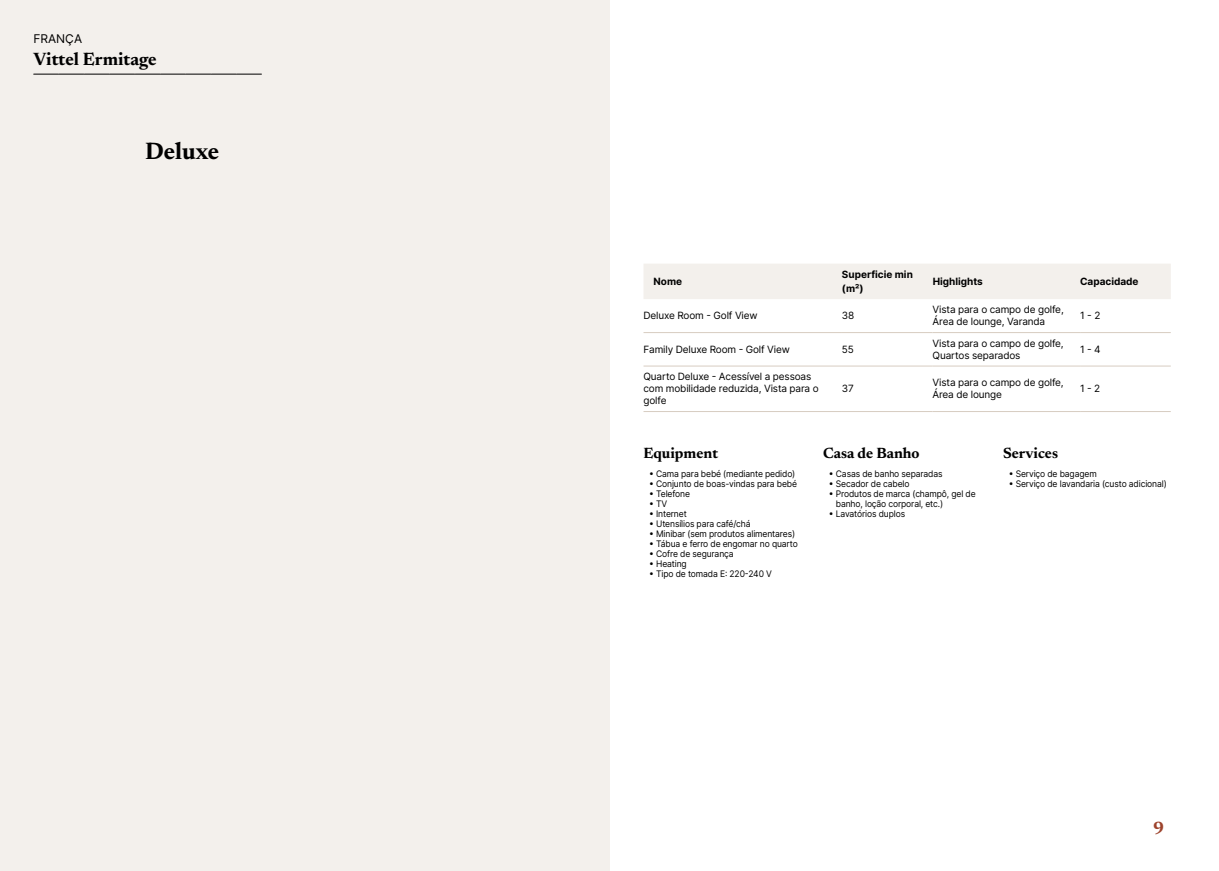
<style>
.page{position:relative;width:1219px;height:871px;background:#fff}
.page>*{position:absolute;margin:0;border:0;box-sizing:border-box;transform-origin:0 0}
.t1{font:700 24px "Newsreader 24 pt";color:#000}
.t2{font:700 18px "Newsreader 24 pt";color:#000}
.t3{font:700 18px "Newsreader 24 pt";color:#9d432c}
.t4{font:700 15px "Newsreader 24 pt";color:#000}
.t5{font:12px "Inter";color:#000}
.t6{font:10px/12px "Inter";letter-spacing:-.015em;color:#000}
.t7{font:700 10px/14px "Inter";color:#000}
.t8{font:9px/10px "Inter";letter-spacing:-.015em;color:#000;scale:.95 1}
</style>
<div class="page">
<div style="left:0;top:0;width:609px;height:870px;background:#f3f0ec"></div>
<svg style="left:34px;top:74px;width:227px;height:1px"></svg>
<div style="left:644px;top:264px;width:527px;height:35px;background:#f3f0ec"></div>
<hr style="left:643px;top:332px;width:199px;height:1px;background:#d7cdc1">
<hr style="left:842px;top:332px;width:91px;height:1px;background:#d7cdc1">
<hr style="left:933px;top:332px;width:147px;height:1px;background:#d7cdc1">
<hr style="left:1080px;top:332px;width:91px;height:1px;background:#d7cdc1">
<hr style="left:643px;top:365px;width:199px;height:1px;background:#d7cdc1">
<hr style="left:842px;top:365px;width:91px;height:1px;background:#d7cdc1">
<hr style="left:933px;top:365px;width:147px;height:1px;background:#d7cdc1">
<hr style="left:1080px;top:365px;width:91px;height:1px;background:#d7cdc1">
<hr style="left:643px;top:411px;width:199px;height:1px;background:#d7cdc1">
<hr style="left:842px;top:411px;width:91px;height:1px;background:#d7cdc1">
<hr style="left:933px;top:411px;width:147px;height:1px;background:#d7cdc1">
<hr style="left:1080px;top:411px;width:91px;height:1px;background:#d7cdc1">
<h3 class="t5" style="left:33px;top:30px;width:50px">FRANÇA</h3>
<h2 class="t2" style="left:33px;top:46px;width:125px">Vittel Ermitage</h2>
<h1 class="t1" style="left:145px;top:134px;width:76px">Deluxe</h1>
<p class="t7" style="left:653px;top:274px;width:30px">Nome</p>
<p class="t7" style="left:842px;top:267px;width:72px">Superficie min (m²)</p>
<p class="t7" style="left:933px;top:274px;width:52px">Highlights</p>
<p class="t7" style="left:1080px;top:274px;width:60px">Capacidade</p>
<p class="t6" style="left:643px;top:309px;width:116px">Deluxe Room - Golf View</p>
<p class="t6" style="left:842px;top:309px;width:14px">38</p>
<p class="t6" style="left:933px;top:303px;width:133px">Vista para o campo de golfe,<br>Área de lounge, Varanda</p>
<p class="t6" style="left:1080px;top:309px;width:22px">1 - 2</p>
<p class="t6" style="left:643px;top:343px;width:148px">Family Deluxe Room - Golf View</p>
<p class="t6" style="left:842px;top:343px;width:14px">55</p>
<p class="t6" style="left:933px;top:337px;width:133px">Vista para o campo de golfe,<br>Quartos separados</p>
<p class="t6" style="left:1080px;top:343px;width:22px">1 - 4</p>
<p class="t6" style="left:643px;top:370px;width:177px">Quarto Deluxe - Acessível a pessoas com mobilidade reduzida, Vista para o golfe</p>
<p class="t6" style="left:842px;top:382px;width:13px">37</p>
<p class="t6" style="left:933px;top:376px;width:133px">Vista para o campo de golfe,<br>Área de lounge</p>
<p class="t6" style="left:1080px;top:382px;width:22px">1 - 2</p>
<h3 class="t4" style="left:643px;top:442px;width:76px">Equipment</h3>
<p class="t8" style="left:649px;top:468px;width:155px">• Cama para bebé (mediante pedido)</p>
<p class="t8" style="left:649px;top:478px;width:157px">• Conjunto de boas-vindas para bebé</p>
<p class="t8" style="left:649px;top:488px;width:44px">• Telefone</p>
<p class="t8" style="left:649px;top:498px;width:21px">• TV</p>
<p class="t8" style="left:649px;top:508px;width:41px">• Internet</p>
<p class="t8" style="left:649px;top:518px;width:108px">• Utensílios para café/chá</p>
<p class="t8" style="left:649px;top:528px;width:155px">• Minibar (sem produtos alimentares)</p>
<p class="t8" style="left:649px;top:538px;width:158px">• Tábua e ferro de engomar no quarto</p>
<p class="t8" style="left:649px;top:548px;width:90px">• Cofre de segurança</p>
<p class="t8" style="left:649px;top:558px;width:41px">• Heating</p>
<p class="t8" style="left:649px;top:568px;width:131px">• Tipo de tomada E: 220-240 V</p>
<h3 class="t4" style="left:823px;top:442px;width:98px">Casa de Banho</h3>
<p class="t8" style="left:829px;top:468px;width:121px">• Casas de banho separadas</p>
<p class="t8" style="left:829px;top:478px;width:86px">• Secador de cabelo</p>
<p class="t8" style="left:836px;top:488px;width:149px;text-indent:-7px">• Produtos de marca (champô, gel de banho, loção corporal, etc.)</p>
<p class="t8" style="left:829px;top:508px;width:82px">• Lavatórios duplos</p>
<h3 class="t4" style="left:1003px;top:442px;width:57px">Services</h3>
<p class="t8" style="left:1009px;top:468px;width:94px">• Serviço de bagagem</p>
<p class="t8" style="left:1009px;top:478px;width:168px">• Serviço de lavandaria (custo adicional)</p>
<h2 class="t3" style="left:1153px;top:814px;width:13px">9</h2>
</div>
